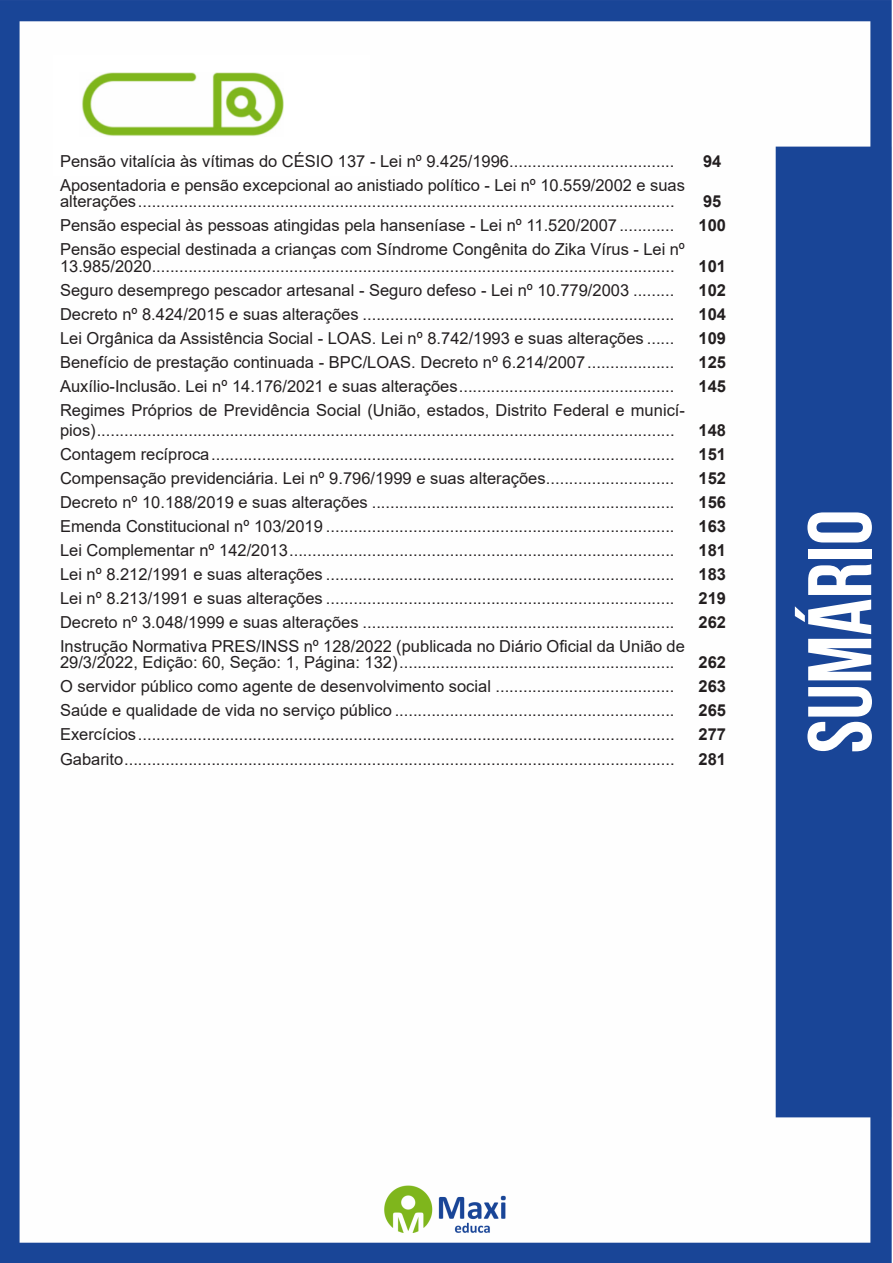
<style>
.page{position:relative;width:893px;height:1263px;background:#fff}
.page>*{position:absolute;margin:0;border:0;box-sizing:border-box;transform-origin:0 0}
.t1{font:700 90px "Bebas Neue";color:#fff}
.ALTERNATIVAS{font:16.5px/16.5px "Arial";color:#231f20}
.INDICE{font:700 16.5px "Arial";color:#231f20}
</style>
<div class="page">
<img style="left:0;top:0;width:892px;height:1263px">
<div style="left:53px;top:55px;width:317px;height:121px;background:#fff"></div>
<img style="left:82px;top:72px;width:201px;height:64px">
<p class="ALTERNATIVAS" style="left:60px;top:153px;width:616px">Pensão vitalícia às vítimas do CÉSIO 137 - Lei nº 9.425/1996....................................</p>
<p class="INDICE" style="left:703px;top:149px;width:20px">94</p>
<p class="ALTERNATIVAS" style="left:60px;top:177px;width:626px">Aposentadoria e pensão excepcional ao anistiado político - Lei nº 10.559/2002 e suas alterações.....................................................................................................................</p>
<p class="INDICE" style="left:703px;top:190px;width:20px">95</p>
<p class="ALTERNATIVAS" style="left:60px;top:217px;width:616px">Pensão especial às pessoas atingidas pela hanseníase - Lei nº 11.520/2007............</p>
<p class="INDICE" style="left:698px;top:214px;width:29px">100</p>
<p class="ALTERNATIVAS" style="left:60px;top:241px;width:626px">Pensão especial destinada a crianças com Síndrome Congênita do Zika Vírus - Lei nº<br>13.985/2020..................................................................................................................</p>
<p class="INDICE" style="left:698px;top:254px;width:29px">101</p>
<p class="ALTERNATIVAS" style="left:60px;top:282px;width:616px">Seguro desemprego pescador artesanal - Seguro defeso - Lei nº 10.779/2003 .........</p>
<p class="INDICE" style="left:698px;top:278px;width:29px">102</p>
<p class="ALTERNATIVAS" style="left:60px;top:306px;width:616px">Decreto nº 8.424/2015 e suas alterações ....................................................................</p>
<p class="INDICE" style="left:698px;top:302px;width:29px">104</p>
<p class="ALTERNATIVAS" style="left:60px;top:330px;width:616px">Lei Orgânica da Assistência Social - LOAS. Lei nº 8.742/1993 e suas alterações ......</p>
<p class="INDICE" style="left:698px;top:326px;width:29px">109</p>
<p class="ALTERNATIVAS" style="left:60px;top:354px;width:616px">Benefício de prestação continuada - BPC/LOAS. Decreto nº 6.214/2007...................</p>
<p class="INDICE" style="left:698px;top:350px;width:29px">125</p>
<p class="ALTERNATIVAS" style="left:60px;top:378px;width:616px">Auxílio-Inclusão. Lei nº 14.176/2021 e suas alterações...............................................</p>
<p class="INDICE" style="left:698px;top:375px;width:29px">145</p>
<p class="ALTERNATIVAS" style="left:60px;top:400px;width:626px;line-height:19.8px">Regimes Próprios de Previdência Social (União, estados, Distrito Federal e municí&shy;pios)..............................................................................................................................</p>
<p class="INDICE" style="left:698px;top:418px;width:29px">148</p>
<p class="ALTERNATIVAS" style="left:60px;top:446px;width:616px">Contagem recíproca.....................................................................................................</p>
<p class="INDICE" style="left:698px;top:442px;width:29px">151</p>
<p class="ALTERNATIVAS" style="left:60px;top:470px;width:616px">Compensação previdenciária. Lei nº 9.796/1999 e suas alterações............................</p>
<p class="INDICE" style="left:698px;top:466px;width:29px">152</p>
<p class="ALTERNATIVAS" style="left:60px;top:494px;width:616px">Decreto nº 10.188/2019 e suas alterações ..................................................................</p>
<p class="INDICE" style="left:698px;top:490px;width:29px">156</p>
<p class="ALTERNATIVAS" style="left:60px;top:518px;width:616px">Emenda Constitucional nº 103/2019 ............................................................................</p>
<p class="INDICE" style="left:698px;top:514px;width:29px">163</p>
<p class="ALTERNATIVAS" style="left:60px;top:542px;width:616px">Lei Complementar nº 142/2013....................................................................................</p>
<p class="INDICE" style="left:698px;top:538px;width:29px">181</p>
<p class="ALTERNATIVAS" style="left:60px;top:566px;width:616px">Lei nº 8.212/1991 e suas alterações ............................................................................</p>
<p class="INDICE" style="left:698px;top:562px;width:29px">183</p>
<p class="ALTERNATIVAS" style="left:60px;top:590px;width:616px">Lei nº 8.213/1991 e suas alterações ............................................................................</p>
<p class="INDICE" style="left:698px;top:586px;width:29px">219</p>
<p class="ALTERNATIVAS" style="left:60px;top:614px;width:616px">Decreto nº 3.048/1999 e suas alterações ....................................................................</p>
<p class="INDICE" style="left:698px;top:610px;width:29px">262</p>
<p class="ALTERNATIVAS" style="left:60px;top:638px;width:626px">Instrução Normativa PRES/INSS nº 128/2022 (publicada no Diário Oficial da União de<br>29/3/2022, Edição: 60, Seção: 1, Página: 132)............................................................</p>
<p class="INDICE" style="left:698px;top:651px;width:29px">262</p>
<p class="ALTERNATIVAS" style="left:60px;top:678px;width:616px">O servidor público como agente de desenvolvimento social .......................................</p>
<p class="INDICE" style="left:698px;top:675px;width:29px">263</p>
<p class="ALTERNATIVAS" style="left:60px;top:702px;width:616px">Saúde e qualidade de vida no serviço público .............................................................</p>
<p class="INDICE" style="left:698px;top:699px;width:29px">265</p>
<p class="ALTERNATIVAS" style="left:60px;top:726px;width:616px">Exercícios.....................................................................................................................</p>
<p class="INDICE" style="left:698px;top:723px;width:29px">277</p>
<p class="ALTERNATIVAS" style="left:60px;top:750px;width:616px">Gabarito........................................................................................................................</p>
<p class="INDICE" style="left:698px;top:747px;width:29px">281</p>
<h1 class="t1" style="left:791px;top:753px;width:245px;rotate:-90deg">sumário</h1>
</div>
